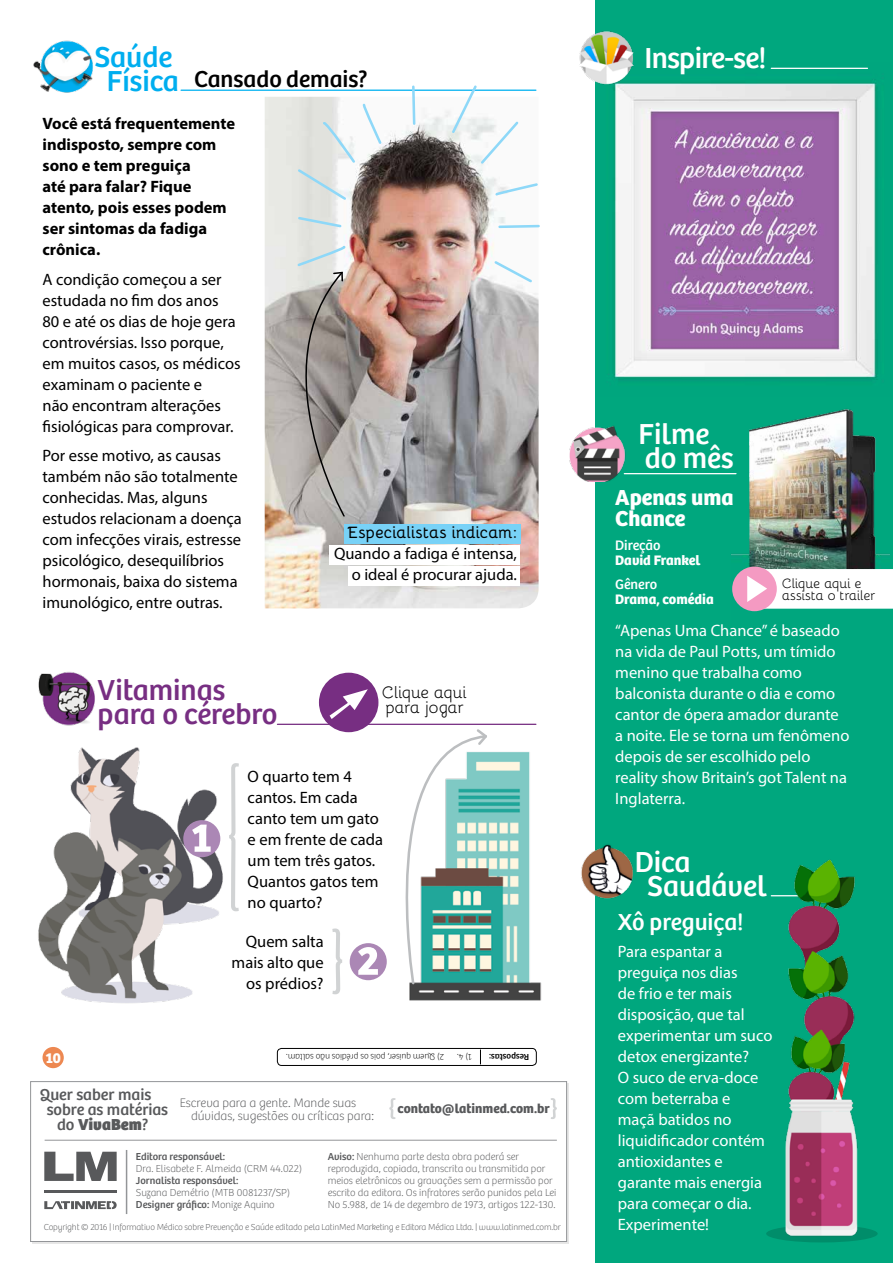
<style>
.page{position:relative;width:893px;height:1263px;background:#fff}
.page>*{position:absolute;margin:0;border:0;box-sizing:border-box;transform-origin:0 0}
.t1{font:30px/24px "Bree";color:#fff}
.t2{font:30px/24px "Bree";color:#772e82}
.t3{font:30px "Bree";letter-spacing:-.02em;color:#fff}
.t4{font:30px "Bree";color:#00aeef}
.t5{font:24px "Bree";color:#000}
.t6{font:24px "Bree";color:#fff}
.t7{font:700 22.5px/21px "Bree";color:#fff}
.t8{font:16.5px/21px "Myriad Pro";color:#000}
.t9{font:16.5px/21px "Myriad Pro";color:#fff}
.t10{font:700 16.5px/21px "Myriad Pro";color:#000}
.t11{font:16.5px "Bree";color:#58595b}
.t12{font:700 16.5px "Bellota";letter-spacing:-.01em;color:#000}
.t13{font:16.5px/15px "Bellota";color:#000}
.t14{font:800 16.5px "Bree";color:#58595b}
.t15{font:700 15px "Bree";color:#fff}
.t16{font:700 14.25px "Bree";color:#fff}
.t17{font:14.25px "Bree";color:#fff}
.t18{font:700 13.5px "Bree";color:#58595b}
.t19{font:13.35px/12.1px "Bellota";color:#000}
.t20{font:100 12.75px/13.2px "Bree";color:#58595b}
.t21{font:100 10.5px/12px "Bree";color:#58595b}
.t22{font:10.5px "Bree";color:#58595b}
.t23{font:100 9px "Bree";letter-spacing:-.015em;color:#58595b}
.t24{font:100 9px "Bree";color:#000}
.t25{font:9px "Bree";color:#000}
.s1{font-size:30px;color:#00aeef}
.s2{font-weight:400}
</style>
<div class="page">
<div style="left:43px;top:1047px;width:21px;height:21px;background:#ed8851;border-radius:50%"></div>
<div style="left:30px;top:1081px;width:537px;height:161px;background:#fff;border:1px solid #939598"></div>
<hr style="left:126px;top:1150px;width:1px;height:64px;background:#939598">
<svg style="left:389px;top:1098px;width:7px;height:21px"></svg>
<svg style="left:551px;top:1098px;width:6px;height:21px"></svg>
<svg style="left:44px;top:1201px;width:73px;height:8px"></svg>
<hr style="left:44px;top:1190px;width:73px;height:2px;background:#58595b">
<svg style="left:44px;top:1152px;width:73px;height:29px"></svg>
<hr style="left:45px;top:1140px;width:512px;height:1px;background:#939598">
<img style="left:38px;top:747px;width:199px;height:256px">
<hr style="left:277px;top:724px;width:259px;height:1px;background:#772e82">
<div style="left:595px;top:0;width:298px;height:1263px;background:#00a77e"></div>
<img style="left:608px;top:67px;width:270px;height:314px">
<hr style="left:771px;top:68px;width:96px;height:1px;background:#fff">
<hr style="left:624px;top:473px;width:112px;height:1px;background:#fff">
<img style="left:579px;top:31px;width:58px;height:56px">
<hr style="left:771px;top:895px;width:79px;height:1px;background:#fff">
<img style="left:38px;top:672px;width:57px;height:54px">
<img style="left:569px;top:425px;width:59px;height:57px">
<img style="left:731px;top:409px;width:158px;height:203px">
<img style="left:581px;top:844px;width:52px;height:55px">
<div style="left:277px;top:1048px;width:260px;height:18px;border:1px solid #000;border-radius:4px"></div>
<svg style="left:480px;top:1049px;width:1px;height:15px"></svg>
<svg style="left:229px;top:763px;width:10px;height:148px"></svg>
<img style="left:265px;top:97px;width:274px;height:511px">
<img style="left:33px;top:40px;width:60px;height:53px">
<hr style="left:181px;top:90px;width:355px;height:1px;background:#00b1f0">
<img style="left:409px;top:752px;width:133px;height:249px">
<svg style="left:319px;top:673px;width:170px;height:321px"></svg>
<svg style="left:183px;top:820px;width:37px;height:37px"></svg>
<div style="left:344px;top:524px;width:176px;height:19px;background:#78d2f7"></div>
<div style="left:329px;top:545px;width:191px;height:20px;background:#fff"></div>
<div style="left:348px;top:566px;width:172px;height:20px;background:#fff"></div>
<svg style="left:296px;top:215px;width:47px;height:14px"></svg>
<svg style="left:296px;top:102px;width:87px;height:100px"></svg>
<svg style="left:411px;top:85px;width:6px;height:41px"></svg>
<div style="left:766px;top:1225px;width:112px;height:17px;background:#008d6a;border-radius:50%"></div>
<svg style="left:450px;top:85px;width:71px;height:81px"></svg>
<svg style="left:494px;top:182px;width:45px;height:15px"></svg>
<svg style="left:497px;top:223px;width:43px;height:6px"></svg>
<svg style="left:492px;top:259px;width:42px;height:26px"></svg>
<svg style="left:264px;top:244px;width:84px;height:273px;background:#b3aeaa"></svg>
<img style="left:780px;top:859px;width:82px;height:383px">
<svg style="left:732px;top:566px;width:161px;height:45px;background:#dedde1"></svg>
<h1 class="t4" style="left:94px;top:40px;width:80px">Saúde</h1>
<h2 class="t5" style="left:107px;top:65px;width:262px"><span class="s1">Física</span> Cansado demais?</h2>
<p class="t10" style="left:43px;top:113px;width:194px">Você está frequentemente indisposto, sempre com sono e tem preguiça<br>até para falar? Fique atento, pois esses podem ser sintomas da fadiga crônica.</p>
<p class="t8" style="left:43px;top:269px;width:200px">A condição começou a ser estudada no fim dos anos<br>80 e até os dias de hoje gera controvérsias. Isso porque, em muitos casos, os médicos examinam o paciente e<br>não encontram alterações fisiológicas para comprovar.</p>
<p class="t8" style="left:43px;top:445px;width:201px">Por esse motivo, as causas também não são totalmente conhecidas. Mas, alguns estudos relacionam a doença com infecções virais, estresse psicológico, desequilíbrios hormonais, baixa do sistema imunológico, entre outras.</p>
<h1 class="t2" style="left:98px;top:678px;width:181px">Vitaminas para o cérebro</h1>
<p class="t12" style="left:348px;top:520px;width:171px">Especialistas indicam:</p>
<p class="t8" style="left:334px;top:543px;width:184px;text-align:right">Quando a fadiga é intensa, o ideal é procurar ajuda.</p>
<p class="t13" style="left:382px;top:683px;width:86px">Clique aqui para jogar</p>
<p class="t8" style="left:248px;top:766px;width:137px">O quarto tem 4 cantos. Em cada canto tem um gato e em frente de cada um tem três gatos.<br>Quantos gatos tem no quarto?</p>
<p class="t8" style="left:232px;top:930px;width:94px;text-align:right">Quem salta mais alto que os prédios?</p>
<p class="t15" style="left:45px;top:1048px;width:17px">10</p>
<p class="t11" style="left:40px;top:1084px;width:113px">Quer saber mais</p>
<p class="t11" style="left:47px;top:1099px;width:123px">sobre as matérias</p>
<p class="t14" style="left:57px;top:1114px;width:93px"><span class="s2">do</span> VivaBem<span class="s2">?</span></p>
<p class="t24" style="left:444px;top:1062px;width:160px;rotate:-180deg">2) Quem quiser, pois os prédios não saltam.</p>
<p class="t24" style="left:472px;top:1062px;width:16px;rotate:-180deg">1) 4.</p>
<p class="t25" style="left:529px;top:1062px;width:41px;rotate:-180deg">Respostas:</p>
<p class="t20" style="left:191px;top:1096px;width:184px;text-indent:-11px">Escreva para a gente. Mande suas dúvidas, sugestões ou críticas para:</p>
<p class="t18" style="left:398px;top:1101px;width:153px">contato@latinmed.com.br</p>
<p class="t22" style="left:136px;top:1150px;width:91px">Editora responsável:</p>
<p class="t21" style="left:136px;top:1163px;width:168px">Dra. Elisabete F. Almeida (CRM 44.022)</p>
<p class="t22" style="left:136px;top:1174px;width:104px">Jornalista responsável:</p>
<p class="t21" style="left:136px;top:1187px;width:156px">Suzana Demétrio (MTB 0081237/SP)<br><span class="s2">Designer gráfico:</span> Monize Aquino</p>
<p class="t23" style="left:44px;top:1222px;width:518px">Copyright © 2016 | Informativo Médico sobre Prevenção e Saúde editado pela LatinMed Marketing e Editora Médica Ltda. | www.latinmed.com.br</p>
<p class="t21" style="left:328px;top:1151px;width:230px"><span class="s2">Aviso:</span> Nenhuma parte desta obra poderá ser reproduzida, copiada, transcrita ou transmitida por meios eletrônicos ou gravações sem a permissão por escrito da editora. Os infratores serão punidos pela Lei No 5.988, de 14 de dezembro de 1973, artigos 122-130.</p>
<h1 class="t3" style="left:644px;top:40px;width:124px">Inspire-se!</h1>
<h1 class="t1" style="left:638px;top:423px;width:97px">Filme do mês</h1>
<h3 class="t7" style="left:615px;top:487px;width:120px">Apenas uma<br>Chance</h3>
<p class="t17" style="left:615px;top:537px;width:47px">Direção</p>
<p class="t16" style="left:615px;top:551px;width:87px">David Frankel</p>
<p class="t17" style="left:615px;top:576px;width:44px">Gênero</p>
<p class="t16" style="left:615px;top:590px;width:100px">Drama, comédia</p>
<p class="t19" style="left:782px;top:576px;width:95px">Clique aqui e assista o trailer</p>
<p class="t9" style="left:615px;top:620px;width:236px">“Apenas Uma Chance” é baseado na vida de Paul Potts, um tímido menino que trabalha como balconista durante o dia e como cantor de ópera amador durante a noite. Ele se torna um fenômeno depois de ser escolhido pelo reality show Britain’s got Talent na<br>Inglaterra.</p>
<h1 class="t1" style="left:647px;top:851px;width:121px;text-indent:-13px">Dica<br>Saudável</h1>
<h2 class="t6" style="left:618px;top:908px;width:127px">Xô preguiça!</h2>
<p class="t9" style="left:618px;top:941px;width:156px">Para espantar a preguiça nos dias<br>de frio e ter mais disposição, que tal experimentar um suco detox energizante?<br>O suco de erva-doce com beterraba e<br>maçã batidos no liquidificador contém antioxidantes e garante mais energia para começar o dia.<br>Experimente!</p>
</div>
